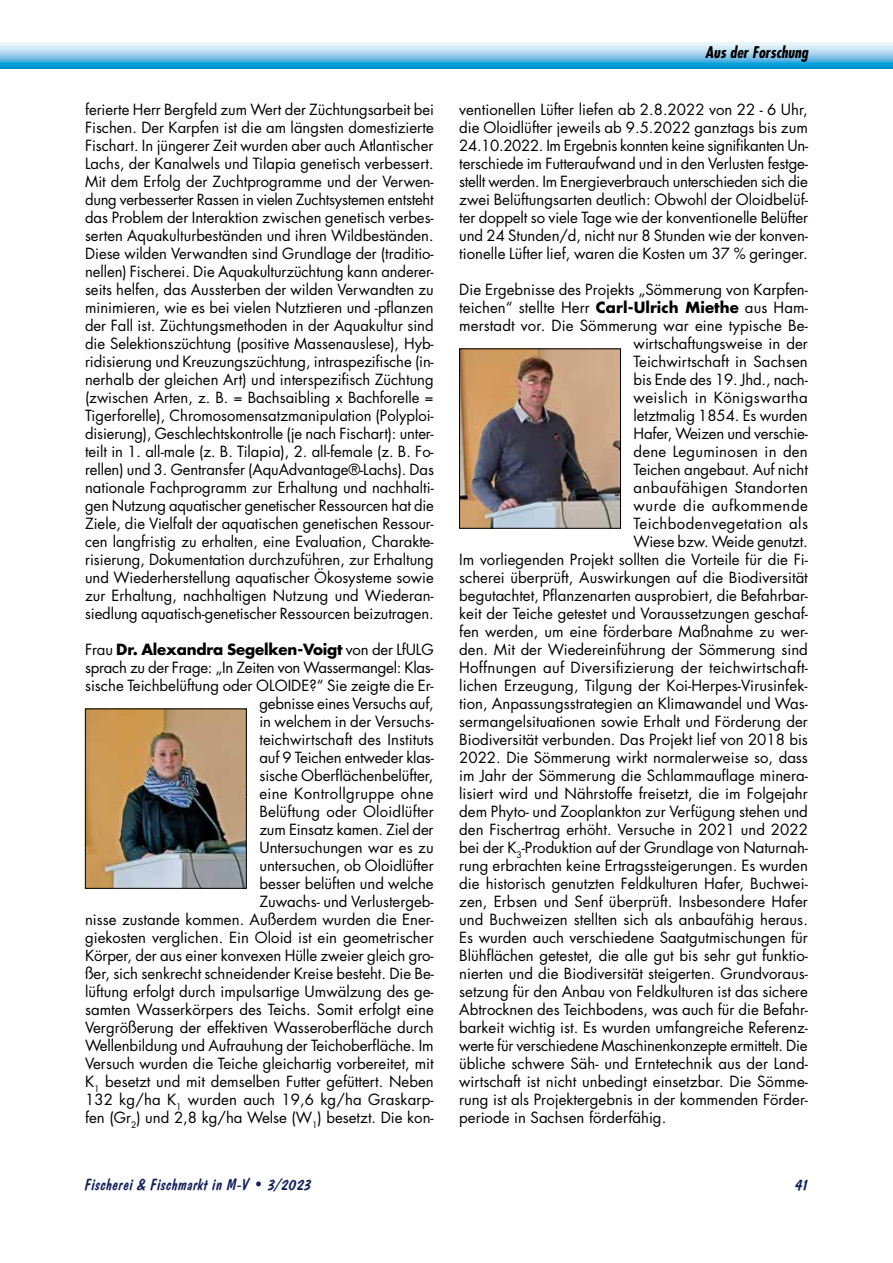
<style>
.page{position:relative;width:893px;height:1263px;background:#fff}
.page>*{position:absolute;margin:0;border:0;box-sizing:border-box;transform-origin:0 0}
.t1{font:16.5px "Dom Diagonal BT";letter-spacing:.02em;color:#11215b}
.t2{font:italic 700 condensed 15.75px "Futura";color:#000}
.t3{font:15px/18px "Futura";color:#000;text-align:justify}
.t4{font:15px "Futura";letter-spacing:.025em;color:#000}
.t5{font:15px "Futura";letter-spacing:.035em;color:#000}
.s1{font-weight:700}
</style>
<div class="page">
<svg style="left:0;top:43px;width:893px;height:25px;background:#82c8e9"></svg>
<img style="left:87px;top:711px;width:158px;height:176px">
<div style="left:85px;top:709px;width:162px;height:180px;border:1px solid #000"></div>
<img style="left:461px;top:351px;width:158px;height:176px">
<div style="left:459px;top:349px;width:162px;height:180px;border:1px solid #000"></div>
<p class="t3" style="left:85px;top:100px;width:350px">ferierte Herr Bergfeld zum Wert der Züchtungsarbeit bei Fischen. Der Karpfen ist die am längsten domestizierte Fischart. In jüngerer Zeit wurden aber auch Atlantischer Lachs, der Kanalwels und Tilapia genetisch verbessert.<br>Mit dem Erfolg der Zuchtprogramme und der Verwen&shy;dung verbesserter Rassen in vielen Zuchtsystemen entsteht das Problem der Interaktion zwischen genetisch verbes&shy;serten Aquakulturbeständen und ihren Wildbeständen.<br>Diese wilden Verwandten sind Grundlage der (traditio&shy;nellen) Fischerei. Die Aquakulturzüchtung kann anderer&shy;seits helfen, das Aussterben der wilden Verwandten zu minimieren, wie es bei vielen Nutztieren und -pflanzen der Fall ist. Züchtungsmethoden in der Aquakultur sind die Selektionszüchtung (positive Massenauslese), Hyb&shy;ridisierung und Kreuzungszüchtung, intraspezifische (in&shy;nerhalb der gleichen Art) und interspezifisch Züchtung (zwischen Arten, z. B. = Bachsaibling x Bachforelle = Tigerforelle), Chromosomensatzmanipulation (Polyploi&shy;disierung), Geschlechtskontrolle (je nach Fischart): unter&shy;teilt in 1. all-male (z. B. Tilapia), 2. all-female (z. B. Fo&shy;rellen) und 3. Gentransfer (AquAdvantage®-Lachs). Das nationale Fachprogramm zur Erhaltung und nachhalti&shy;gen Nutzung aquatischer genetischer Ressourcen hat die Ziele, die Vielfalt der aquatischen genetischen Ressour&shy;cen langfristig zu erhalten, eine Evaluation, Charakte&shy;risierung, Dokumentation durchzuführen, zur Erhaltung und Wiederherstellung aquatischer Ökosysteme sowie zur Erhaltung, nachhaltigen Nutzung und Wiederan&shy;siedlung aquatisch-genetischer Ressourcen beizutragen.</p>
<p class="t3" style="left:85px;top:640px;width:350px;text-align:right">Frau <span class="s1">Dr. Alexandra Segelken-Voigt</span> von der LfULG sprach zu der Frage: „In Zeiten von Wassermangel: Klas&shy;sische Teichbelüftung oder OLOIDE?“ Sie zeigte die Er&shy;gebnisse eines Versuchs auf,<br>in welchem in der Versuchs-<br>teichwirtschaft des Instituts<br>auf 9 Teichen entweder klas-<br>sische Oberflächenbelüfter,<br>eine Kontrollgruppe ohne<br>Belüftung oder Oloidlüfter<br>zum Einsatz kamen. Ziel der<br>Untersuchungen war es zu<br>untersuchen, ob Oloidlüfter<br>besser belüften und welche<br>Zuwachs- und Verlustergeb-<br>nisse zustande kommen. Außerdem wurden die Ener&shy;giekosten verglichen. Ein Oloid ist ein geometrischer Körper, der aus einer konvexen Hülle zweier gleich gro&shy;ßer, sich senkrecht schneidender Kreise besteht. Die Be&shy;lüftung erfolgt durch impulsartige Umwälzung des ge&shy;samten Wasserkörpers des Teichs. Somit erfolgt eine Vergrößerung der effektiven Wasseroberfläche durch Wellenbildung und Aufrauhung der Teichoberfläche. Im Versuch wurden die Teiche gleichartig vorbereitet, mit K<sub>1</sub> besetzt und mit demselben Futter gefüttert. Neben 132 kg/ha K<sub>1</sub> wurden auch 19,6 kg/ha Graskarp&shy;fen (Gr<sub>2</sub>) und 2,8 kg/ha Welse (W<sub>1</sub>) besetzt. Die kon-</p>
<p class="t2" style="left:705px;top:42px;width:104px">Aus der Forschung</p>
<p class="t3" style="left:459px;top:100px;width:350px">ventionellen Lüfter liefen ab 2.8.2022 von 22 - 6 Uhr, die Oloidlüfter jeweils ab 9.5.2022 ganztags bis zum 24.10.2022. Im Ergebnis konnten keine signifikanten Un&shy;terschiede im Futteraufwand und in den Verlusten festge&shy;stellt werden. Im Energieverbrauch unterschieden sich die zwei Belüftungsarten deutlich: Obwohl der Oloidbelüf&shy;ter doppelt so viele Tage wie der konventionelle Belüfter und 24 Stunden/d, nicht nur 8 Stunden wie der konven&shy;tionelle Lüfter lief, waren die Kosten um 37 % geringer.</p>
<p class="t3" style="left:459px;top:280px;width:350px">Die Ergebnisse des Projekts „Sömmerung von Karpfen-</p>
<p class="t3" style="left:459px;top:298px;width:350px">teichen“ stellte Herr <span class="s1">Carl-Ulrich Miethe</span> aus Ham-</p>
<p class="t3" style="left:459px;top:316px;width:350px">merstadt vor. Die Sömmerung war eine typische Be-</p>
<p class="t3" style="left:634px;top:334px;width:176px">wirtschaftungsweise in der</p>
<p class="t3" style="left:634px;top:352px;width:176px">Teichwirtschaft in Sachsen</p>
<p class="t3" style="left:634px;top:370px;width:176px">bis Ende des 19. Jhd., nach-</p>
<p class="t4" style="left:634px;top:387px;width:176px">weislich in Königswartha</p>
<p class="t3" style="left:634px;top:406px;width:176px">letztmalig 1854. Es wurden</p>
<p class="t3" style="left:634px;top:424px;width:176px">Hafer, Weizen und verschie-</p>
<p class="t3" style="left:634px;top:442px;width:176px">dene Leguminosen in den</p>
<p class="t3" style="left:634px;top:460px;width:176px">Teichen angebaut. Auf nicht</p>
<p class="t4" style="left:634px;top:477px;width:176px">anbaufähigen Standorten</p>
<p class="t5" style="left:634px;top:495px;width:176px">wurde die aufkommende</p>
<p class="t4" style="left:634px;top:513px;width:176px">Teichbodenvegetation als</p>
<p class="t3" style="left:634px;top:532px;width:176px">Wiese bzw. Weide genutzt.</p>
<p class="t3" style="left:459px;top:550px;width:350px">Im vorliegenden Projekt sollten die Vorteile für die Fi-</p>
<p class="t3" style="left:459px;top:568px;width:350px">scherei überprüft, Auswirkungen auf die Biodiversität</p>
<p class="t3" style="left:459px;top:586px;width:350px">begutachtet, Pflanzenarten ausprobiert, die Befahrbar-</p>
<p class="t3" style="left:459px;top:604px;width:350px">keit der Teiche getestet und Voraussetzungen geschaf-</p>
<p class="t3" style="left:459px;top:622px;width:350px">fen werden, um eine förderbare Maßnahme zu wer-</p>
<p class="t3" style="left:459px;top:640px;width:350px">den. Mit der Wiedereinführung der Sömmerung sind</p>
<p class="t3" style="left:459px;top:658px;width:350px">Hoffnungen auf Diversifizierung der teichwirtschaft-</p>
<p class="t3" style="left:459px;top:676px;width:350px">lichen Erzeugung, Tilgung der Koi-Herpes-Virusinfek-</p>
<p class="t3" style="left:459px;top:694px;width:350px">tion, Anpassungsstrategien an Klimawandel und Was-</p>
<p class="t3" style="left:459px;top:712px;width:350px">sermangelsituationen sowie Erhalt und Förderung der</p>
<p class="t3" style="left:459px;top:730px;width:350px">Biodiversität verbunden. Das Projekt lief von 2018 bis</p>
<p class="t3" style="left:459px;top:748px;width:350px">2022. Die Sömmerung wirkt normalerweise so, dass</p>
<p class="t3" style="left:459px;top:766px;width:350px">im Jahr der Sömmerung die Schlammauflage minera-</p>
<p class="t3" style="left:459px;top:784px;width:350px">lisiert wird und Nährstoffe freisetzt, die im Folgejahr</p>
<p class="t3" style="left:459px;top:802px;width:350px">dem Phyto- und Zooplankton zur Verfügung stehen und</p>
<p class="t3" style="left:459px;top:820px;width:350px">den Fischertrag erhöht. Versuche in 2021 und 2022</p>
<p class="t3" style="left:459px;top:838px;width:350px">bei der K<sub>3</sub>-Produktion auf der Grundlage von Naturnah-</p>
<p class="t3" style="left:459px;top:856px;width:350px">rung erbrachten keine Ertragssteigerungen. Es wurden</p>
<p class="t3" style="left:459px;top:874px;width:350px">die historisch genutzten Feldkulturen Hafer, Buchwei-</p>
<p class="t3" style="left:459px;top:892px;width:350px">zen, Erbsen und Senf überprüft. Insbesondere Hafer</p>
<p class="t3" style="left:459px;top:910px;width:350px">und Buchweizen stellten sich als anbaufähig heraus.</p>
<p class="t3" style="left:459px;top:928px;width:350px">Es wurden auch verschiedene Saatgutmischungen für</p>
<p class="t3" style="left:459px;top:946px;width:350px">Blühflächen getestet, die alle gut bis sehr gut funktio-</p>
<p class="t3" style="left:459px;top:964px;width:350px">nierten und die Biodiversität steigerten. Grundvoraus-</p>
<p class="t3" style="left:459px;top:982px;width:350px">setzung für den Anbau von Feldkulturen ist das sichere</p>
<p class="t3" style="left:459px;top:1000px;width:350px">Abtrocknen des Teichbodens, was auch für die Befahr-</p>
<p class="t3" style="left:459px;top:1018px;width:350px">barkeit wichtig ist. Es wurden umfangreiche Referenz-</p>
<p class="t3" style="left:459px;top:1036px;width:350px">werte für verschiedene Maschinenkonzepte ermittelt. Die</p>
<p class="t3" style="left:459px;top:1054px;width:350px">übliche schwere Säh- und Erntetechnik aus der Land-</p>
<p class="t3" style="left:459px;top:1072px;width:350px">wirtschaft ist nicht unbedingt einsetzbar. Die Sömme-</p>
<p class="t3" style="left:459px;top:1090px;width:350px">rung ist als Projektergebnis in der kommenden Förder-</p>
<p class="t3" style="left:459px;top:1108px;width:209px">periode in Sachsen förderfähig.</p>
<p class="t1" style="left:85px;top:1174px;width:228px">Fischerei &amp; Fischmarkt in M-V • 3/2023</p>
<p class="t1" style="left:795px;top:1174px;width:14px">41</p>
</div>
